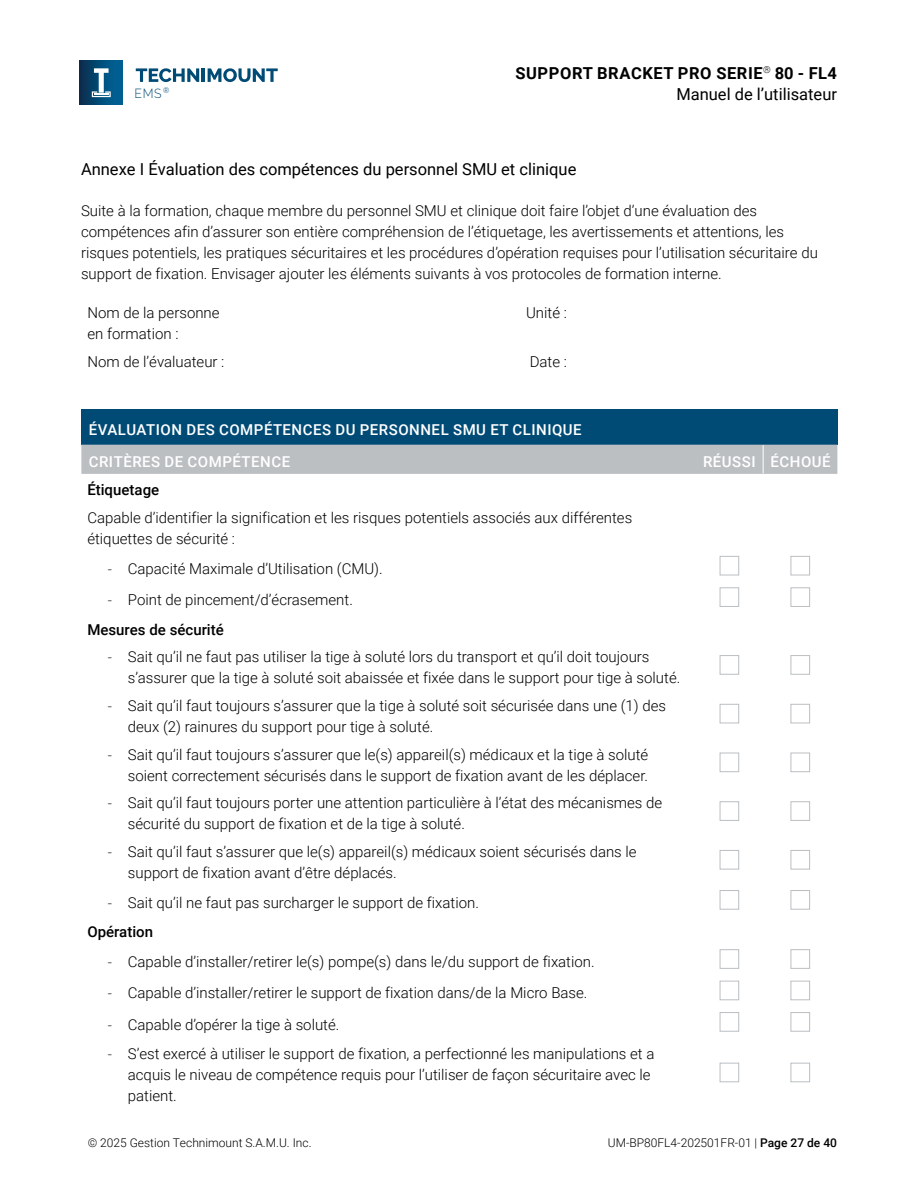
<style>
.page{position:relative;width:918px;height:1188px;background:#fff}
.page>*{position:absolute;margin:0;border:0;box-sizing:border-box;transform-origin:0 0}
.t1{font:16.5px "Roboto";color:#000}
.t2{font:700 16.5px/21px "Roboto";letter-spacing:.035em;color:#000;text-align:right}
.t3{font:300 15px/21px "Roboto";color:#000}
.t4{font:500 15px "Roboto";letter-spacing:.035em;color:#fff}
.t5{font:500 15px "Roboto";color:#000}
.t6{font:300 13.2px "Raleway";color:#004b75;scale:.93 1}
.t7{font:300 12px "Roboto";color:#000}
.s1{font-weight:400}
.s2{font-family:"Open Sans"}
.s3{font-weight:500}
</style>
<div class="page">
<svg style="left:136px;top:68px;width:63px;height:14px"></svg>
<hr style="left:202px;top:68px;width:3px;height:14px;background:#004b75">
<svg style="left:208px;top:68px;width:70px;height:14px"></svg>
<svg style="left:80px;top:61px;width:43px;height:43px"></svg>
<svg style="left:92px;top:68px;width:19px;height:29px"></svg>
<div style="left:81px;top:410px;width:756px;height:35px;background:#004b76"></div>
<div style="left:81px;top:445px;width:756px;height:29px;background:#bbbfc2"></div>
<div style="left:720px;top:556px;width:19px;height:19px;border:1px solid #bbbfc2"></div>
<div style="left:791px;top:556px;width:19px;height:19px;border:1px solid #bbbfc2"></div>
<div style="left:720px;top:587px;width:19px;height:20px;border:1px solid #bbbfc2"></div>
<div style="left:791px;top:587px;width:19px;height:20px;border:1px solid #bbbfc2"></div>
<div style="left:720px;top:655px;width:19px;height:20px;border:1px solid #bbbfc2"></div>
<div style="left:791px;top:655px;width:19px;height:20px;border:1px solid #bbbfc2"></div>
<div style="left:720px;top:704px;width:19px;height:19px;border:1px solid #bbbfc2"></div>
<div style="left:791px;top:704px;width:19px;height:19px;border:1px solid #bbbfc2"></div>
<div style="left:720px;top:753px;width:19px;height:19px;border:1px solid #bbbfc2"></div>
<div style="left:791px;top:753px;width:19px;height:19px;border:1px solid #bbbfc2"></div>
<div style="left:720px;top:801px;width:19px;height:20px;border:1px solid #bbbfc2"></div>
<div style="left:791px;top:801px;width:19px;height:20px;border:1px solid #bbbfc2"></div>
<div style="left:720px;top:850px;width:19px;height:20px;border:1px solid #bbbfc2"></div>
<div style="left:791px;top:850px;width:19px;height:20px;border:1px solid #bbbfc2"></div>
<div style="left:720px;top:890px;width:19px;height:20px;border:1px solid #bbbfc2"></div>
<div style="left:791px;top:890px;width:19px;height:20px;border:1px solid #bbbfc2"></div>
<div style="left:720px;top:949px;width:19px;height:20px;border:1px solid #bbbfc2"></div>
<div style="left:791px;top:949px;width:19px;height:20px;border:1px solid #bbbfc2"></div>
<div style="left:720px;top:981px;width:19px;height:19px;border:1px solid #bbbfc2"></div>
<div style="left:791px;top:981px;width:19px;height:19px;border:1px solid #bbbfc2"></div>
<div style="left:720px;top:1012px;width:19px;height:20px;border:1px solid #bbbfc2"></div>
<div style="left:791px;top:1012px;width:19px;height:20px;border:1px solid #bbbfc2"></div>
<div style="left:720px;top:1063px;width:19px;height:19px;border:1px solid #bbbfc2"></div>
<div style="left:791px;top:1063px;width:19px;height:19px;border:1px solid #bbbfc2"></div>
<p class="t6" style="left:135px;top:85px;width:39px">EMS <sup>®</sup></p>
<p class="t2" style="left:515px;top:62px;width:323px">SUPPORT BRACKET PRO SERIE<sup>®</sup> 80 - FL4<br><span class="s1">Manuel de l’utilisateur</span></p>
<p class="t1" style="left:81px;top:157px;width:497px">Annexe I Évaluation des compétences du personnel SMU et clinique</p>
<p class="t3" style="left:81px;top:200px;width:738px">Suite à la formation, chaque membre du personnel SMU et clinique doit faire l’objet d’une évaluation des compétences afin d’assurer son entière compréhension de l’étiquetage, les avertissements et attentions, les risques potentiels, les pratiques sécuritaires et les procédures d’opération requises pour l’utilisation sécuritaire du support de fixation. Envisager ajouter les éléments suivants à vos protocoles de formation interne.</p>
<p class="t3" style="left:88px;top:302px;width:134px">Nom de la personne en formation :</p>
<p class="t3" style="left:526px;top:302px;width:42px">Unité :</p>
<p class="t3" style="left:88px;top:351px;width:138px">Nom de l’évaluateur :</p>
<p class="t3" style="left:530px;top:351px;width:39px">Date :</p>
<p class="t4" style="left:89px;top:419px;width:282px">ÉVALUATION DES COMPÉTENCES DU personnel</p>
<p class="t4" style="left:453px;top:419px;width:68px">SMU et clini</p>
<p class="t4" style="left:552px;top:419px;width:21px">que</p>
<p class="t4" style="left:89px;top:451px;width:203px">CRITÈRES DE COMPÉTENCE</p>
<p class="t4" style="left:703px;top:451px;width:129px">RÉUSSI ÉCHOUÉ</p>
<p class="t5" style="left:87px;top:479px;width:73px">Étiquetage</p>
<p class="t3" style="left:87px;top:507px;width:546px">Capable d’identifier la signification et les risques potentiels associés aux différentes étiquettes de sécurité :</p>
<p class="t3" style="left:108px;top:557px;width:277px"><span class="s2">-</span> Capacité Maximale d’Utilisation (CMU).</p>
<p class="t3" style="left:87px;top:584px;width:267px;line-height:29.5px;text-indent:20px"><span class="s2">-</span> Point de pincement/d’écrasement.<br><span class="s3">Mesures de sécurité</span></p>
<p class="t3" style="left:128px;top:646px;width:554px;text-indent:-20px"><span class="s2">-</span> Sait qu’il ne faut pas utiliser la tige à soluté lors du transport et qu’il doit toujours s’assurer que la tige à soluté soit abaissée et fixée dans le support pour tige à soluté.</p>
<p class="t3" style="left:128px;top:695px;width:540px;text-indent:-20px"><span class="s2">-</span> Sait qu’il faut toujours s’assurer que la tige à soluté soit sécurisée dans une (1) des deux (2) rainures du support pour tige à soluté.</p>
<p class="t3" style="left:108px;top:743px;width:542px;text-align:right"><span class="s2">-</span> Sait qu’il faut toujours s’assurer que le(s) appareil(s) médicaux et la tige à soluté soient correctement sécurisés dans le support de fixation avant de les déplacer.</p>
<p class="t3" style="left:128px;top:792px;width:536px;text-indent:-20px"><span class="s2">-</span> Sait qu’il faut toujours porter une attention particulière à l’état des mécanismes de sécurité du support de fixation et de la tige à soluté.</p>
<p class="t3" style="left:128px;top:841px;width:510px;text-indent:-20px"><span class="s2">-</span> Sait qu’il faut s’assurer que le(s) appareil(s) médicaux soient sécurisés dans le support de fixation avant d’être déplacés.</p>
<p class="t3" style="left:87px;top:887px;width:393px;line-height:29.5px;text-indent:20px"><span class="s2">-</span> Sait qu’il ne faut pas surcharger le support de fixation.<br><span class="s3">Opération</span></p>
<p class="t3" style="left:108px;top:950px;width:489px"><span class="s2">-</span> Capable d’installer/retirer le(s) pompe(s) dans le/du support de fixation.</p>
<p class="t3" style="left:108px;top:982px;width:481px"><span class="s2">-</span> Capable d’installer/retirer le support de fixation dans/de la Micro Base.</p>
<p class="t3" style="left:108px;top:1013px;width:233px"><span class="s2">-</span> Capable d’opérer la tige à soluté.</p>
<p class="t3" style="left:128px;top:1043px;width:528px;text-indent:-20px"><span class="s2">-</span> S’est exercé à utiliser le support de fixation, a perfectionné les manipulations et a acquis le niveau de compétence requis pour l’utiliser de façon sécuritaire avec le patient.</p>
<p class="t7" style="left:88px;top:1134px;width:225px">© 2025 Gestion Technimount S.A.M.U. Inc.</p>
<p class="t7" style="left:608px;top:1134px;width:231px">UM-BP80FL4-202501FR-01 | <span class="s3">Page 27 de 40</span></p>
</div>
